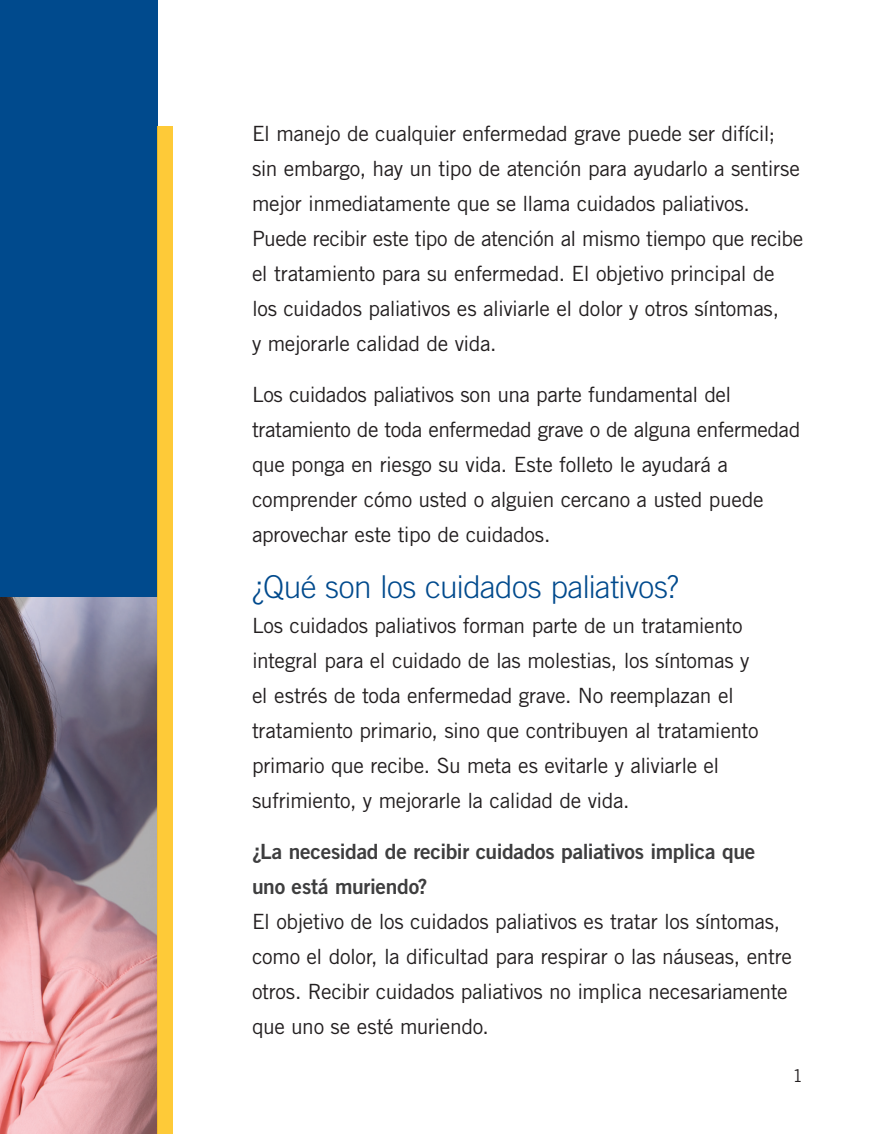
<style>
.page{position:relative;width:882px;height:1134px;background:#fff}
.page>*{position:absolute;margin:0;border:0;box-sizing:border-box;transform-origin:0 0}
.t1{font:300 31.5px "Trade Gothic LT Std";letter-spacing:-.015em;color:#004a8d}
.t2{font:21px/35px "Trade Gothic LT Std";letter-spacing:-.02em;color:#231f20}
.t3{font:21px/35px "Trade Gothic LT Std Bd 2";letter-spacing:-.015em;color:#3e3e3f}
.t4{font:17.5px "Trade Gothic LT Std";color:#231f20}
</style>
<div class="page">
<div style="left:0;top:0;width:158px;height:598px;background:#004a8d"></div>
<img style="left:0;top:598px;width:157px;height:536px">
<div style="left:158px;top:126px;width:15px;height:1008px;background:#feca38"></div>
<p class="t2" style="left:252px;top:116px;width:553px">El manejo de cualquier enfermedad grave puede ser difícil; sin embargo, hay un tipo de atención para ayudarlo a sentirse mejor inmediatamente que se llama cuidados paliativos.<br>Puede recibir este tipo de atención al mismo tiempo que recibe el tratamiento para su enfermedad. El objetivo principal de los cuidados paliativos es aliviarle el dolor y otros síntomas,<br>y mejorarle calidad de vida.</p>
<p class="t2" style="left:252px;top:377px;width:550px">Los cuidados paliativos son una parte fundamental del tratamiento de toda enfermedad grave o de alguna enfermedad que ponga en riesgo su vida. Este folleto le ayudará a comprender cómo usted o alguien cercano a usted puede aprovechar este tipo de cuidados.</p>
<h2 class="t1" style="left:252px;top:568px;width:429px">¿Qué son los cuidados paliativos?</h2>
<p class="t2" style="left:252px;top:608px;width:508px">Los cuidados paliativos forman parte de un tratamiento integral para el cuidado de las molestias, los síntomas y el estrés de toda enfermedad grave. No reemplazan el tratamiento primario, sino que contribuyen al tratamiento primario que recibe. Su meta es evitarle y aliviarle el sufrimiento, y mejorarle la calidad de vida.</p>
<p class="t3" style="left:252px;top:834px;width:505px">¿La necesidad de recibir cuidados paliativos implica que uno está muriendo?</p>
<p class="t2" style="left:252px;top:904px;width:541px">El objetivo de los cuidados paliativos es tratar los síntomas, como el dolor, la difcultad para respirar o las náuseas, entre otros. Recibir cuidados paliativos no implica necesariamente que uno se esté muriendo.</p>
<p class="t4" style="left:793px;top:1065px;width:12px">1</p>
</div>
